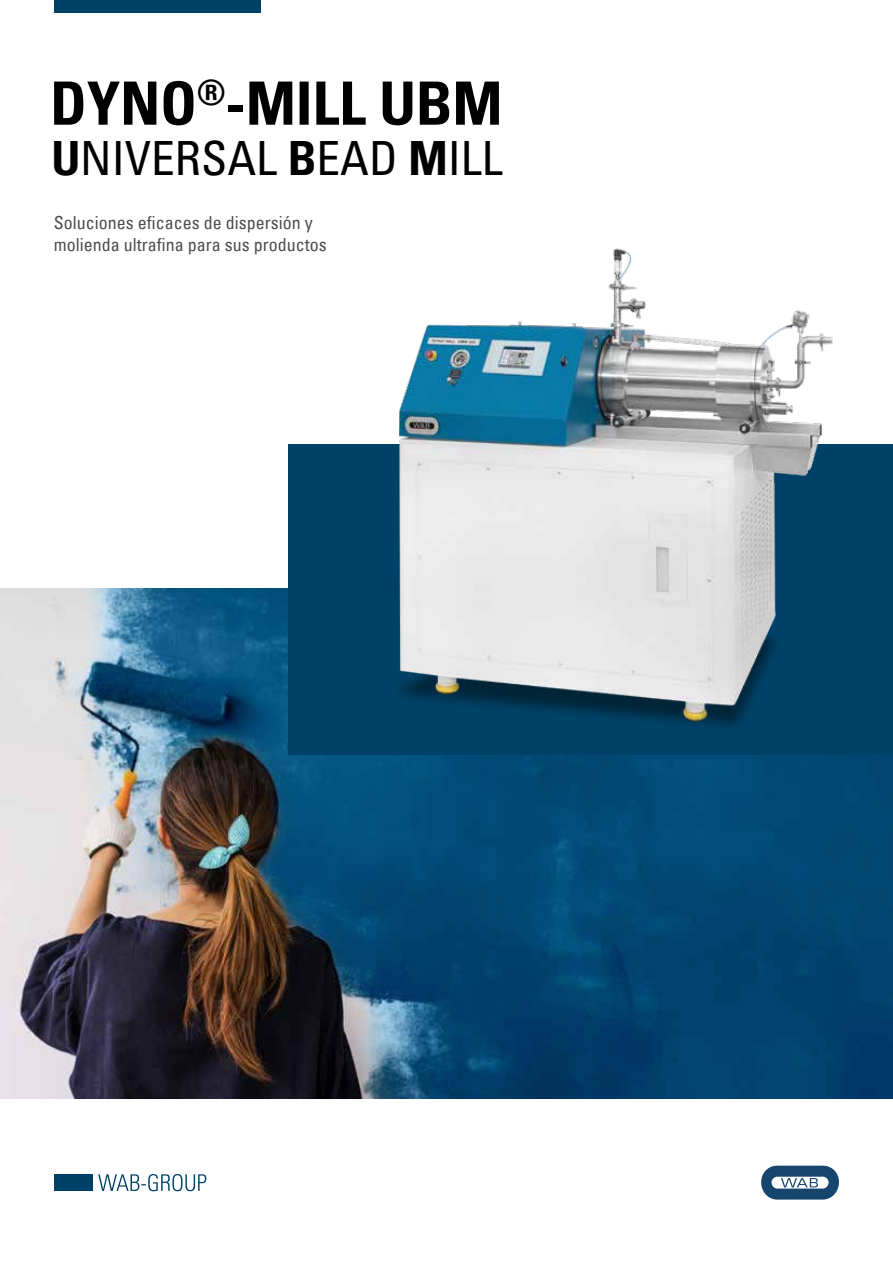
<style>
.page{position:relative;width:893px;height:1263px;background:#fff}
.page>*{position:absolute;margin:0;border:0;box-sizing:border-box;transform-origin:0 0}
.t1{font:700 condensed 60px "Univers";color:#000}
.t2{font:condensed 47.25px "Univers LT";color:#000}
.t3{font:condensed 18px/21.6px "Univers LT";color:#4d4d4d}
.s1{font-family:"Univers";font-weight:700}
</style>
<div class="page">
<div style="left:54px;top:0;width:207px;height:13px;background:#004267"></div>
<img style="left:0;top:589px;width:893px;height:509px">
<div style="left:289px;top:444px;width:604px;height:311px;background:#004267"></div>
<svg style="left:98px;top:1174px;width:108px;height:17px"></svg>
<div style="left:54px;top:1174px;width:38px;height:17px;background:#004267"></div>
<svg style="left:761px;top:1166px;width:78px;height:33px"></svg>
<img style="left:398px;top:248px;width:435px;height:478px">
<h1 class="t1" style="left:50px;top:80px;width:454px">DYNO<sup>®</sup>-MILL UBM</h1>
<h2 class="t2" style="left:51px;top:131px;width:453px"><span class="s1">U</span>NIVERSAL <span class="s1">B</span>EAD <span class="s1">M</span>ILL</h2>
<p class="t3" style="left:54px;top:212px;width:274px">Soluciones eficaces de dispersión y molienda ultrafina para sus productos</p>
</div>
